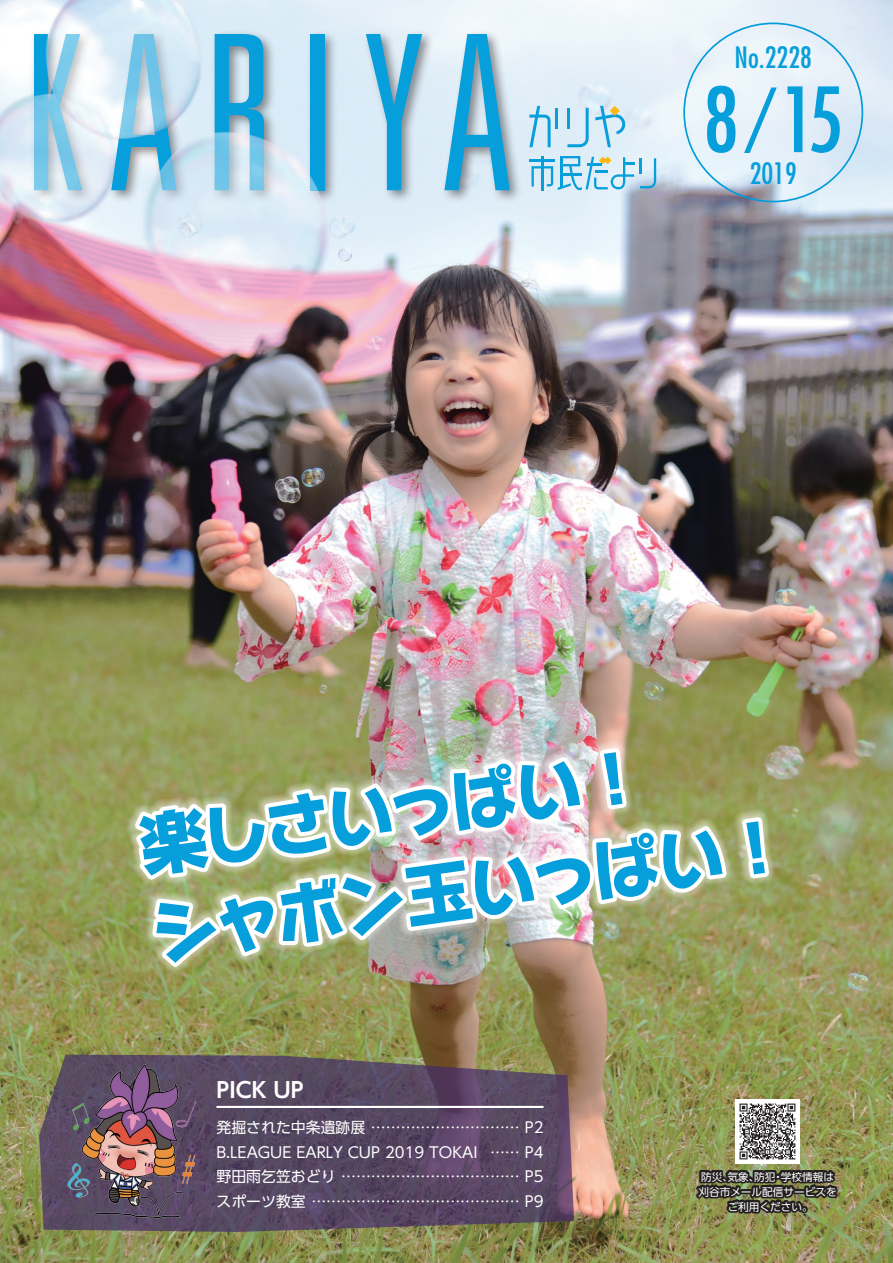
<style>
.page{position:relative;width:893px;height:1263px;background:#fff}
.page>*{position:absolute;margin:0;border:0;box-sizing:border-box;transform-origin:0 0}
.基本文{font:condensed 87.15px "Futura";color:#069edb}
.本文{font:800 64.65px "Happy N Std";color:#069edb}
.基本文-2{font:condensed 28.65px "Futura";color:#069edb}
.t1{font:700 21.3px "UD Shin Go Pro De";color:#fff}
.t2{font:14.85px "UD Shin Go Pro";color:#fff}
.基本文-3{font:10.65px "UD Shin Go Pro";color:#fff}
.s1{font-size:70.2px}
.s2{font-family:"Shin Go Pr 6";font-size:65.85px}
.s3{font-family:"Shin Go Pr 6 N";font-size:65.85px}
</style>
<div class="page">
<img style="left:0;top:0;width:893px;height:1263px">
<img style="left:124px;top:716px;width:656px;height:262px">
<img style="left:108px;top:743px;width:666px;height:231px">
<div style="left:29px;top:29px;width:493px;height:175px;background:#231f20;opacity:.5"></div>
<svg style="left:34px;top:34px;width:48px;height:156px;background:#93cce5"></svg>
<svg style="left:111px;top:34px;width:66px;height:156px;background:#9acee5"></svg>
<svg style="left:215px;top:34px;width:49px;height:156px;background:#62b8dd"></svg>
<div style="left:310px;top:34px;width:14px;height:156px;background:#069edb"></div>
<svg style="left:366px;top:34px;width:56px;height:156px;background:#85c4e0"></svg>
<svg style="left:444px;top:34px;width:66px;height:156px;background:#79bfdd"></svg>
<svg style="left:529px;top:106px;width:22px;height:41px"></svg>
<hr style="left:555px;top:108px;width:3px;height:21px;background:#069edb">
<svg style="left:567px;top:108px;width:22px;height:39px"></svg>
<hr style="left:639px;top:158px;width:3px;height:16px;background:#069edb">
<hr style="left:529px;top:160px;width:26px;height:2px;background:#069edb">
<svg style="left:640px;top:158px;width:16px;height:30px"></svg>
<svg style="left:595px;top:106px;width:31px;height:41px"></svg>
<svg style="left:531px;top:156px;width:103px;height:34px;background:#a1d5eb"></svg>
<svg style="left:39px;top:1054px;width:535px;height:178px;background:#5d4e61"></svg>
<hr style="left:216px;top:1106px;width:327px;height:2px;background:#fff">
<img style="left:62px;top:1054px;width:140px;height:173px">
<img style="left:736px;top:1099px;width:63px;height:64px">
<img style="left:696px;top:1170px;width:142px;height:44px">
<p class="基本文-2" style="left:735px;top:39px;width:79px">No.2228</p>
<p class="基本文" style="left:703px;top:65px;width:141px">8<span class="s1">/</span>15</p>
<p class="基本文-2" style="left:750px;top:155px;width:49px">2019</p>
<p class="本文" style="left:134px;top:800px;width:512px;rotate:-8deg"><span class="s2">楽</span>しさいっぱい<span class="s3">！</span></p>
<p class="本文" style="left:146px;top:887px;width:643px;rotate:-8deg">シャボン<span class="s2">玉</span>いっぱい<span class="s3">！</span></p>
<p class="t1" style="left:216px;top:1073px;width:89px">PICK UP</p>
<p class="t2" style="left:216px;top:1115px;width:329px">発掘された中条遺跡展 ………………………… P2</p>
<p class="t2" style="left:216px;top:1140px;width:329px">B.LEAGUE EARLY CUP 2019 TOKAI …… P4</p>
<p class="t2" style="left:216px;top:1164px;width:329px">野田雨乞笠おどり ……………………………… P5</p>
<p class="t2" style="left:216px;top:1189px;width:329px">スポーツ教室 …………………………………… P9</p>
<p class="基本文-3" style="left:701px;top:1168px;width:134px">防災、気象、防犯・学校情報は</p>
<p class="基本文-3" style="left:698px;top:1183px;width:140px">刈谷市メール配信サービスを</p>
<p class="基本文-3" style="left:728px;top:1198px;width:87px">ご利用ください。</p>
</div>
